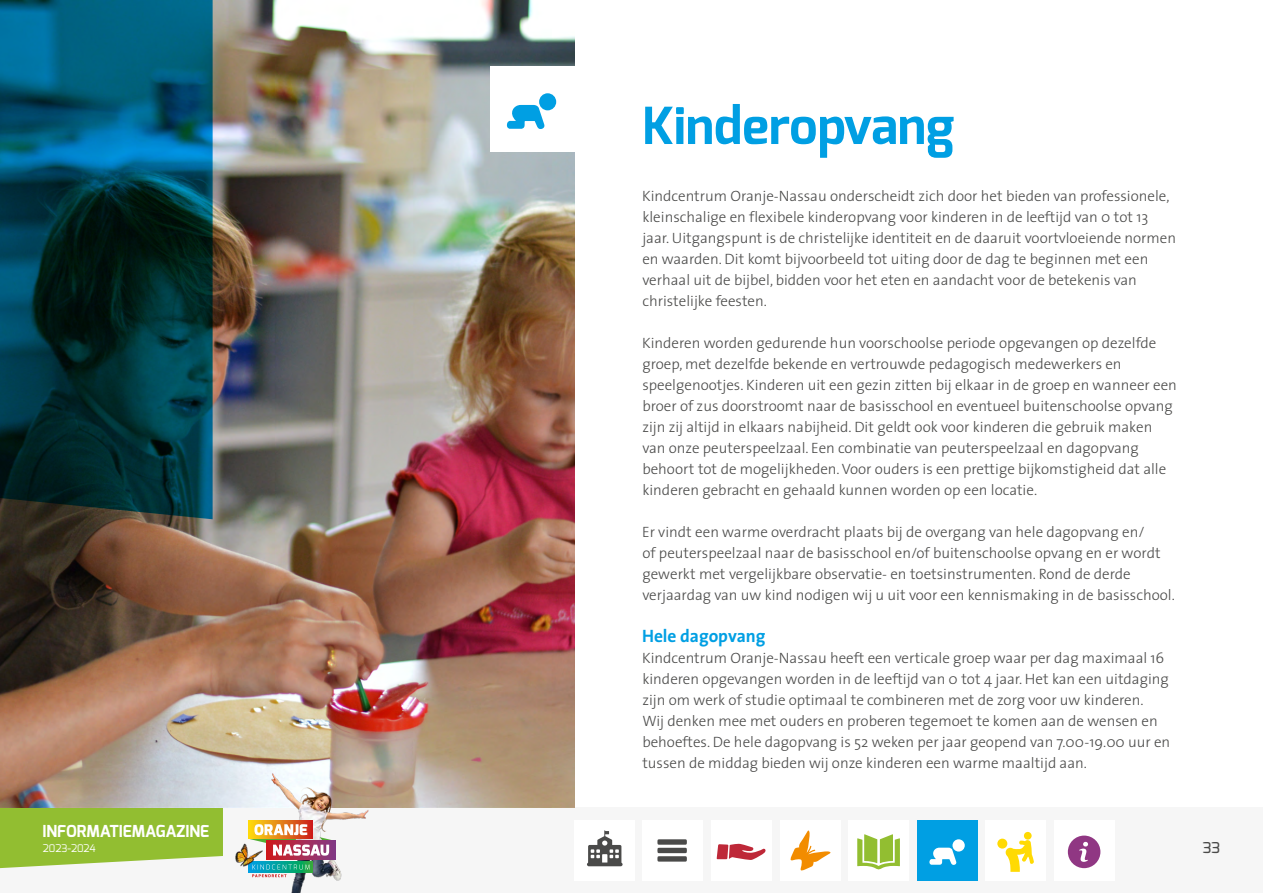
<style>
.page{position:relative;width:1263px;height:893px;background:#fff}
.page>*{position:absolute;margin:0;border:0;box-sizing:border-box;transform-origin:0 0}
.t1{font:700 51px "Exo";color:#009fe3}
.t2{font:700 18px "The Sans";letter-spacing:-.005em;color:#009fe3}
.t3{font:700 16.5px "Exo";letter-spacing:-.005em;color:#fff}
.t4{font:300 15px/21px "The Sans";color:#4a4a49}
.t5{font:500 15px "Exo";color:#4a4a49}
.t6{font:10.5px "Exo";letter-spacing:-.005em;color:#fff}
</style>
<div class="page">
<div style="left:0;top:808px;width:1263px;height:85px;background:#f6f6f6"></div>
<div style="left:642px;top:820px;width:61px;height:61px;background:#fff"></div>
<div style="left:780px;top:820px;width:60px;height:61px;background:#fff"></div>
<svg style="left:790px;top:830px;width:41px;height:41px"></svg>
<div style="left:848px;top:820px;width:61px;height:61px;background:#fff"></div>
<div style="left:917px;top:820px;width:60px;height:61px;background:#009fe3"></div>
<div style="left:985px;top:820px;width:61px;height:61px;background:#fff"></div>
<div style="left:1054px;top:820px;width:60px;height:61px;background:#fff"></div>
<svg style="left:657px;top:839px;width:30px;height:23px"></svg>
<div style="left:574px;top:820px;width:61px;height:61px;background:#fff"></div>
<svg style="left:587px;top:830px;width:36px;height:36px"></svg>
<div style="left:711px;top:820px;width:61px;height:61px;background:#fff"></div>
<svg style="left:716px;top:844px;width:50px;height:16px"></svg>
<svg style="left:857px;top:834px;width:43px;height:35px"></svg>
<svg style="left:929px;top:848px;width:27px;height:17px"></svg>
<div style="left:952px;top:839px;width:13px;height:12px;background:#fff;border-radius:50%"></div>
<div style="left:997px;top:839px;width:10px;height:10px;background:#ffda03;border-radius:50%"></div>
<svg style="left:1005px;top:840px;width:29px;height:32px"></svg>
<div style="left:1024px;top:832px;width:8px;height:8px;background:#ffda03;border-radius:50%"></div>
<svg style="left:1068px;top:836px;width:32px;height:32px"></svg>
<svg style="left:0;top:808px;width:223px;height:61px;background:#9dc447"></svg>
<img style="left:0;top:0;width:574px;height:808px">
<svg style="left:0;top:0;width:213px;height:519px;background:#014050"></svg>
<div style="left:490px;top:66px;width:85px;height:85px;background:#fff"></div>
<svg style="left:507px;top:105px;width:38px;height:24px"></svg>
<div style="left:539px;top:93px;width:17px;height:17px;background:#009fe3;border-radius:50%"></div>
<img style="left:268px;top:773px;width:101px;height:120px">
<img style="left:235px;top:843px;width:14px;height:24px">
<img style="left:249px;top:820px;width:86px;height:57px">
<p class="t3" style="left:43px;top:820px;width:168px">INFORMATIEMAGAZINE</p>
<p class="t6" style="left:43px;top:841px;width:54px">2023-2024</p>
<h1 class="t1" style="left:642px;top:93px;width:314px">Kinderopvang</h1>
<p class="t4" style="left:642px;top:185px;width:535px">Kindcentrum Oranje-Nassau onderscheidt zich door het bieden van professionele, kleinschalige en flexibele kinderopvang voor kinderen in de leeftijd van 0 tot 13 jaar. Uitgangspunt is de christelijke identiteit en de daaruit voortvloeiende normen en waarden. Dit komt bijvoorbeeld tot uiting door de dag te beginnen met een verhaal uit de bijbel, bidden voor het eten en aandacht voor de betekenis van christelijke feesten.</p>
<p class="t4" style="left:642px;top:332px;width:536px">Kinderen worden gedurende hun voorschoolse periode opgevangen op dezelfde groep, met dezelfde bekende en vertrouwde pedagogisch medewerkers en speelgenootjes. Kinderen uit een gezin zitten bij elkaar in de groep en wanneer een broer of zus doorstroomt naar de basisschool en eventueel buitenschoolse opvang zijn zij altijd in elkaars nabijheid. Dit geldt ook voor kinderen die gebruik maken van onze peuterspeelzaal. Een combinatie van peuterspeelzaal en dagopvang behoort tot de mogelijkheden. Voor ouders is een prettige bijkomstigheid dat alle kinderen gebracht en gehaald kunnen worden op een locatie.</p>
<p class="t4" style="left:642px;top:521px;width:534px">Er vindt een warme overdracht plaats bij de overgang van hele dagopvang en/<br>of peuterspeelzaal naar de basisschool en/of buitenschoolse opvang en er wordt gewerkt met vergelijkbare observatie- en toetsinstrumenten. Rond de derde verjaardag van uw kind nodigen wij u uit voor een kennismaking in de basisschool.</p>
<p class="t2" style="left:642px;top:621px;width:125px">Hele dagopvang</p>
<p class="t4" style="left:642px;top:647px;width:530px">Kindcentrum Oranje-Nassau heeft een verticale groep waar per dag maximaal 16 kinderen opgevangen worden in de leeftijd van 0 tot 4 jaar. Het kan een uitdaging zijn om werk of studie optimaal te combineren met de zorg voor uw kinderen.<br>Wij denken mee met ouders en proberen tegemoet te komen aan de wensen en behoeftes. De hele dagopvang is 52 weken per jaar geopend van 7.00-19.00 uur en tussen de middag bieden wij onze kinderen een warme maaltijd aan.</p>
<p class="t5" style="left:1203px;top:838px;width:19px">33</p>
</div>
